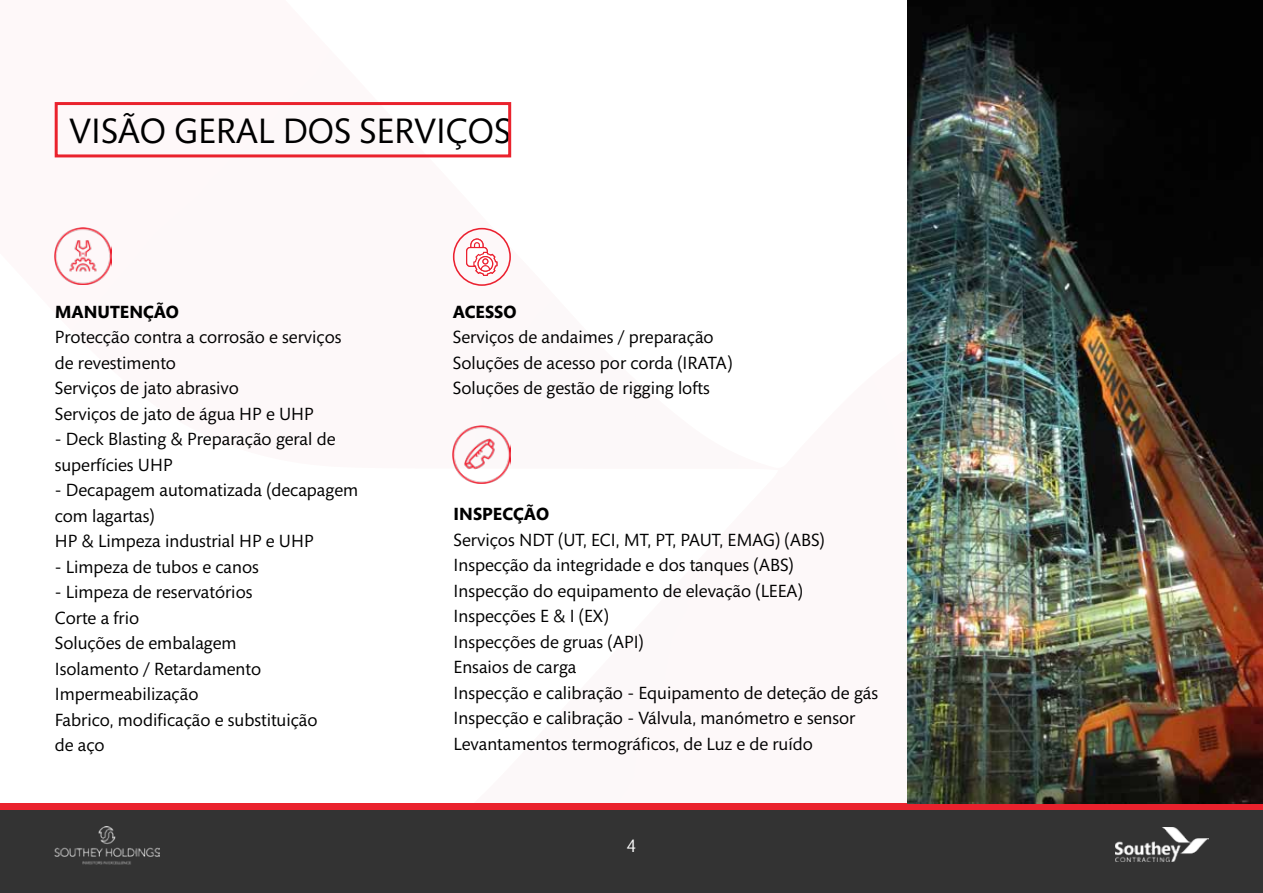
<style>
.page{position:relative;width:1263px;height:893px;background:#fff}
.page>*{position:absolute;margin:0;border:0;box-sizing:border-box;transform-origin:0 0}
.t1{font:36px "Mundo Sans Std";color:#000}
.t2{font:18px/25.5px "Mundo Sans Std";color:#000}
.t3{font:700 18px "Mundo Sans Std";color:#000}
.t4{font:18px "Mundo Sans Std";color:#fff}
</style>
<div class="page">
<div style="left:0;top:806px;width:1263px;height:87px;background:#333"></div>
<img style="left:54px;top:827px;width:106px;height:37px">
<img style="left:1115px;top:828px;width:94px;height:34px">
<div style="left:0;top:804px;width:1263px;height:6px;background:#ea222d"></div>
<div style="left:55px;top:102px;width:456px;height:55px;border:3px solid #ea222d"></div>
<img style="left:55px;top:228px;width:57px;height:57px">
<svg style="left:453px;top:228px;width:58px;height:58px"></svg>
<img style="left:907px;top:0;width:356px;height:804px">
<img style="left:453px;top:426px;width:58px;height:58px">
<h1 class="t1" style="left:70px;top:112px;width:443px">VISÃO GERAL DOS SERVIÇOS</h1>
<p class="t3" style="left:55px;top:302px;width:126px">MANUTENÇÃO</p>
<p class="t2" style="left:55px;top:325px;width:288px">Protecção contra a corrosão e serviços de revestimento<br>Serviços de jato abrasivo<br>Serviços de jato de água HP e UHP</p>
<p class="t2" style="left:55px;top:427px;width:282px">- Deck Blasting &amp; Preparação geral de superfícies UHP</p>
<p class="t2" style="left:55px;top:478px;width:305px">- Decapagem automatizada (decapagem com lagartas)<br>HP &amp; Limpeza industrial HP e UHP</p>
<p class="t2" style="left:55px;top:554px;width:206px">- Limpeza de tubos e canos</p>
<p class="t2" style="left:55px;top:580px;width:264px">- Limpeza de reservatórios<br>Corte a frio<br>Soluções de embalagem<br>Isolamento / Retardamento<br>Impermeabilização<br>Fabrico, modificação e substituição de aço</p>
<p class="t3" style="left:453px;top:302px;width:65px">ACESSO</p>
<p class="t2" style="left:453px;top:325px;width:281px">Serviços de andaimes / preparação<br>Soluções de acesso por corda (IRATA)<br>Soluções de gestão de rigging lofts</p>
<p class="t3" style="left:454px;top:504px;width:97px">INSPECÇÃO</p>
<p class="t2" style="left:454px;top:527px;width:426px">Serviços NDT (UT, ECI, MT, PT, PAUT, EMAG) (ABS)<br>Inspecção da integridade e dos tanques (ABS)<br>Inspecção do equipamento de elevação (LEEA)<br>Inspecções E &amp; I (EX)<br>Inspecções de gruas (API)<br>Ensaios de carga<br>Inspecção e calibração - Equipamento de deteção de gás Inspecção e calibração - Válvula, manómetro e sensor Levantamentos termográficos, de Luz e de ruído</p>
<p class="t4" style="left:627px;top:836px;width:11px">4</p>
</div>
